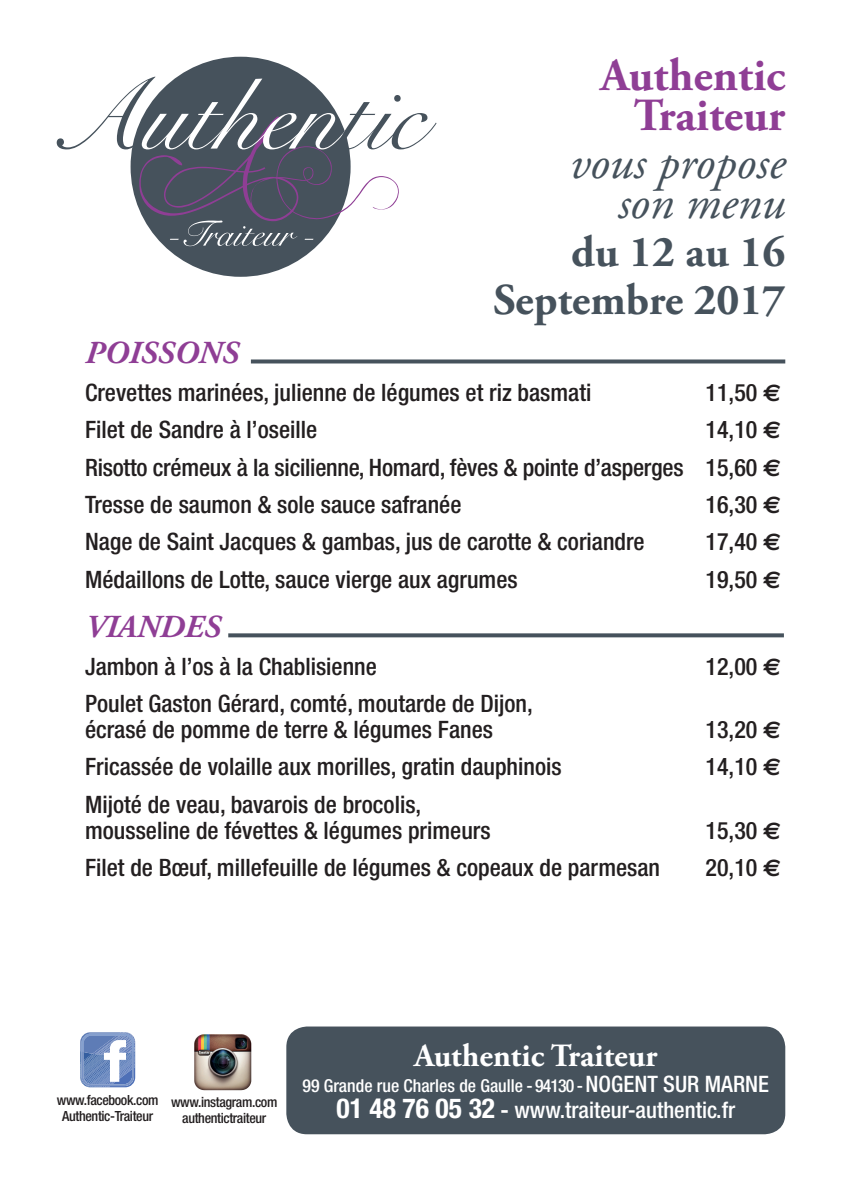
<style>
.page{position:relative;width:842px;height:1191px;background:#fff}
.page>*{position:absolute;margin:0;border:0;box-sizing:border-box;transform-origin:0 0}
.t1{font:italic 48px/40px "Adobe Garamond Pro";color:#46525c;text-align:right}
.t2{font:700 46px/40px "Adobe Garamond Pro";color:#8f3e95;text-align:right}
.t3{font:700 44px/48px "Adobe Garamond Pro";color:#46525c;text-align:right}
.t4{font:700 32.4px "Adobe Garamond Pro";color:#fff}
.t5{font:italic 700 32px "Adobe Garamond Pro";color:#8f3e95}
.t6{font:500 condensed 24px/37.4px "Helvetica Neue";color:#231f20}
.t7{font:500 condensed 22.6px "Helvetica Neue";color:#fff}
.t8{font:500 condensed 17.8px "Helvetica Neue";color:#fff}
.t9{font:500 condensed 14px/16px "Helvetica Neue";letter-spacing:-.025em;color:#231f20;text-align:center}
.s1{font-family:"Euro Sans";font-weight:700;font-stretch:normal}
.s2{font-size:22.6px}
.s3{font-weight:700;font-size:27.6px}
.s4{font-weight:700}
</style>
<div class="page">
<svg style="left:251px;top:359px;width:534px;height:4px;fill:#46525c"></svg>
<svg style="left:228px;top:633px;width:556px;height:4px;fill:#46525c"></svg>
<div style="left:131px;top:57px;width:220px;height:220px;background:#46525c;border-radius:50%"></div>
<svg style="left:57px;top:77px;width:380px;height:169px"></svg>
<div style="left:286px;top:1026px;width:499px;height:108px;background:#46525c;border-radius:21px"></div>
<svg style="left:80px;top:1032px;width:55px;height:55px"></svg>
<img style="left:194px;top:1034px;width:58px;height:57px">
<h2 class="t2" style="left:601px;top:59px;width:186px">Authentic<br>Traiteur</h2>
<h1 class="t1" style="left:570px;top:147px;width:217px">vous propose son menu</h1>
<h3 class="t3" style="left:494px;top:231px;width:293px">du 12 au 16<br>Septembre 2017</h3>
<h3 class="t5" style="left:85px;top:340px;width:155px">POISSONS</h3>
<p class="t6" style="left:85px;top:375px;width:508px">Crevettes marinées, julienne de légumes et riz basmati</p>
<p class="t6" style="left:705px;top:375px;width:77px">11,50 <span class="s1">€</span></p>
<p class="t6" style="left:85px;top:413px;width:234px">Filet de Sandre à l’oseille</p>
<p class="t6" style="left:85px;top:413px;width:698px;text-align:justify;text-indent:620px">14,10 <span class="s1">€ </span>Risotto crémeux à la sicilienne, Homard, fèves &amp; pointe d’asperges 15,60 <span class="s1">€ </span>Tresse de saumon &amp; sole sauce safranée</p>
<p class="t6" style="left:705px;top:487px;width:77px">16,30 <span class="s1">€</span></p>
<p class="t6" style="left:85px;top:525px;width:561px">Nage de Saint Jacques &amp; gambas, jus de carotte &amp; coriandre</p>
<p class="t6" style="left:705px;top:525px;width:77px">17,40 <span class="s1">€</span></p>
<p class="t6" style="left:85px;top:562px;width:434px">Médaillons de Lotte, sauce vierge aux agrumes</p>
<p class="t6" style="left:705px;top:562px;width:77px">19,50 <span class="s1">€</span></p>
<h3 class="t5" style="left:85px;top:614px;width:137px">VIANDES</h3>
<p class="t6" style="left:85px;top:649px;width:293px">Jambon à l’os à la Chablisienne</p>
<p class="t6" style="left:705px;top:649px;width:77px">12,00 <span class="s1">€</span></p>
<p class="t6" style="left:85px;top:692px;width:449px;line-height:26px">Poulet Gaston Gérard, comté, moutarde de Dijon, écrasé de pomme de terre &amp; légumes Fanes</p>
<p class="t6" style="left:705px;top:712px;width:77px">13,20 <span class="s1">€</span></p>
<p class="t6" style="left:85px;top:750px;width:478px">Fricassée de volaille aux morilles, gratin dauphinois</p>
<p class="t6" style="left:705px;top:750px;width:77px">14,10 <span class="s1">€</span></p>
<p class="t6" style="left:85px;top:793px;width:407px;line-height:26px">Mijoté de veau, bavarois de brocolis, mousseline de févettes &amp; légumes primeurs</p>
<p class="t6" style="left:705px;top:813px;width:77px">15,30 <span class="s1">€</span></p>
<p class="t6" style="left:85px;top:850px;width:576px">Filet de Bœuf, millefeuille de légumes &amp; copeaux de parmesan</p>
<p class="t6" style="left:705px;top:850px;width:77px">20,10 <span class="s1">€</span></p>
<p class="t9" style="left:57px;top:1093px;width:103px">www.facebook.com<br>Authentic-Traiteur</p>
<p class="t9" style="left:171px;top:1095px;width:108px">www.instagram.com authentictraiteur</p>
<h3 class="t4" style="left:414px;top:1042px;width:245px">Authentic Traiteur</h3>
<p class="t8" style="left:302px;top:1079px;width:468px">99 Grande rue Charles de Gaulle - 94130 - <span class="s2">NOGENT SUR MARNE</span></p>
<p class="t7" style="left:336px;top:1101px;width:400px"><span class="s3">01 48 76 05 32</span> <span class="s4">-</span> www.traiteur-authentic.fr</p>
</div>
